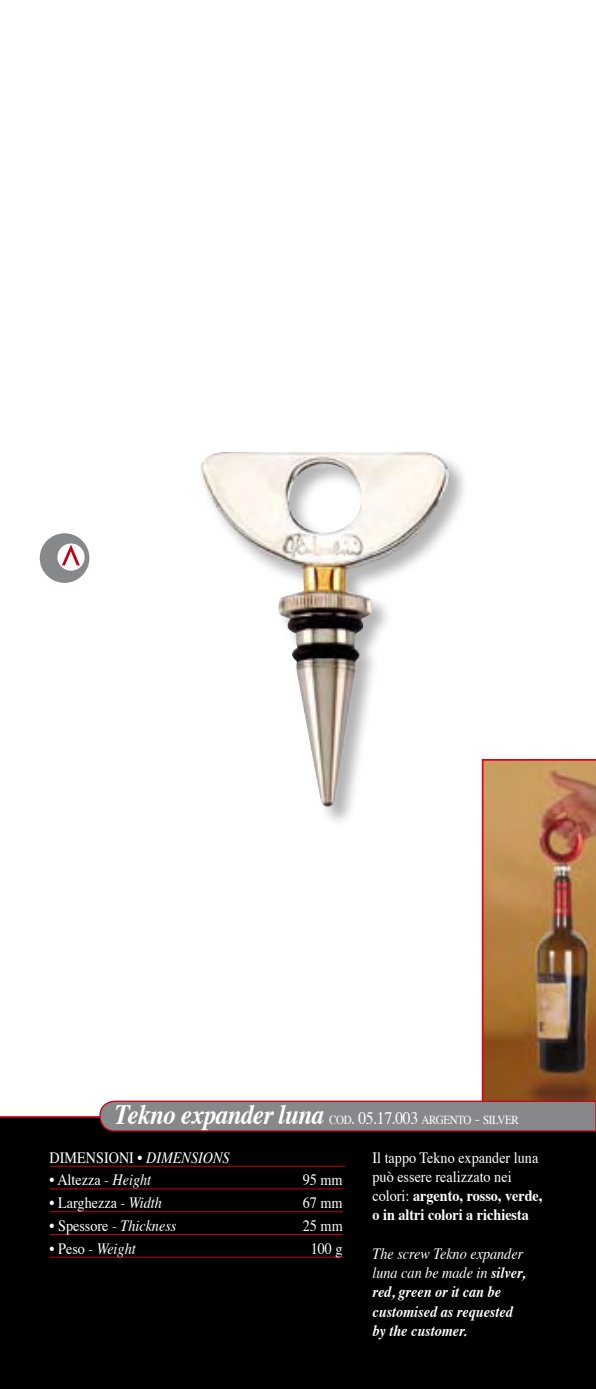
<style>
.page{position:relative;width:596px;height:1389px;background:#fff}
.page>*{position:absolute;margin:0;border:0;box-sizing:border-box;transform-origin:0 0}
.t1{font:italic 700 28px "Times";letter-spacing:-.025em;color:#fff;scale:.9 1}
.t2{font:15.75px/19.2px "Times";color:#fff;scale:.9 1}
.t3{font:italic 700 15.75px/19.2px "Times";color:#fff;scale:.9 1}
.t4{font:italic 15.75px "Times";color:#fff;scale:.9 1}
.t5{font:12.25px "Times";letter-spacing:-.035em;color:#fff;scale:.9 1}
.s1{font-size:17.5px}
.s2{font-style:normal}
.s3{font-style:italic}
.s4{font-weight:700}
.s5{font-weight:400}
</style>
<div class="page">
<img style="left:200px;top:451px;width:251px;height:356px">
<img style="left:481px;top:759px;width:114px;height:341px">
<div style="left:0;top:1116px;width:595px;height:273px;background:#000"></div>
<svg style="left:99px;top:1100px;width:497px;height:32px"></svg>
<svg style="left:40px;top:533px;width:49px;height:50px"></svg>
<hr style="left:50px;top:1166px;width:295px;height:1px;background:#c00418">
<hr style="left:50px;top:1188px;width:292px;height:1px;background:#c00418">
<hr style="left:50px;top:1211px;width:292px;height:1px;background:#c00418">
<hr style="left:50px;top:1234px;width:292px;height:1px;background:#c00418">
<hr style="left:50px;top:1257px;width:292px;height:1px;background:#c00418">
<h1 class="t1" style="left:115px;top:1088px;width:234px">Tekno expander luna</h1>
<p class="t5" style="left:329px;top:1108px;width:212px">cod<span class="s1">. 05.17.003</span> argento <span class="s1">-</span> silver</p>
<p class="t2" style="left:50px;top:1146px;width:70px">Dimensioni</p>
<p class="t4" style="left:137px;top:1143px;width:104px"><span class="s2">•</span> Dimensions</p>
<p class="t2" style="left:50px;top:1169px;width:114px">• Altezza - <span class="s3">Height</span></p>
<p class="t2" style="left:303px;top:1169px;width:46px">95 mm</p>
<p class="t2" style="left:50px;top:1192px;width:126px">• Larghezza - <span class="s3">Width</span></p>
<p class="t2" style="left:303px;top:1192px;width:46px">67 mm</p>
<p class="t2" style="left:50px;top:1215px;width:142px">• Spessore - <span class="s3">Thickness</span></p>
<p class="t2" style="left:303px;top:1215px;width:46px">25 mm</p>
<p class="t2" style="left:50px;top:1237px;width:97px">• Peso - <span class="s3">Weight</span></p>
<p class="t2" style="left:310px;top:1237px;width:37px">100 g</p>
<p class="t2" style="left:372px;top:1146px;width:190px">Il tappo Tekno expander luna può essere realizzato nei colori: <span class="s4">argento, rosso, verde, o in altri colori a richiesta</span></p>
<p class="t3" style="left:372px;top:1243px;width:171px"><span class="s5">The screw Tekno expander luna can be made in</span> silver, red, green or it can be customised as requested by the customer.</p>
</div>
